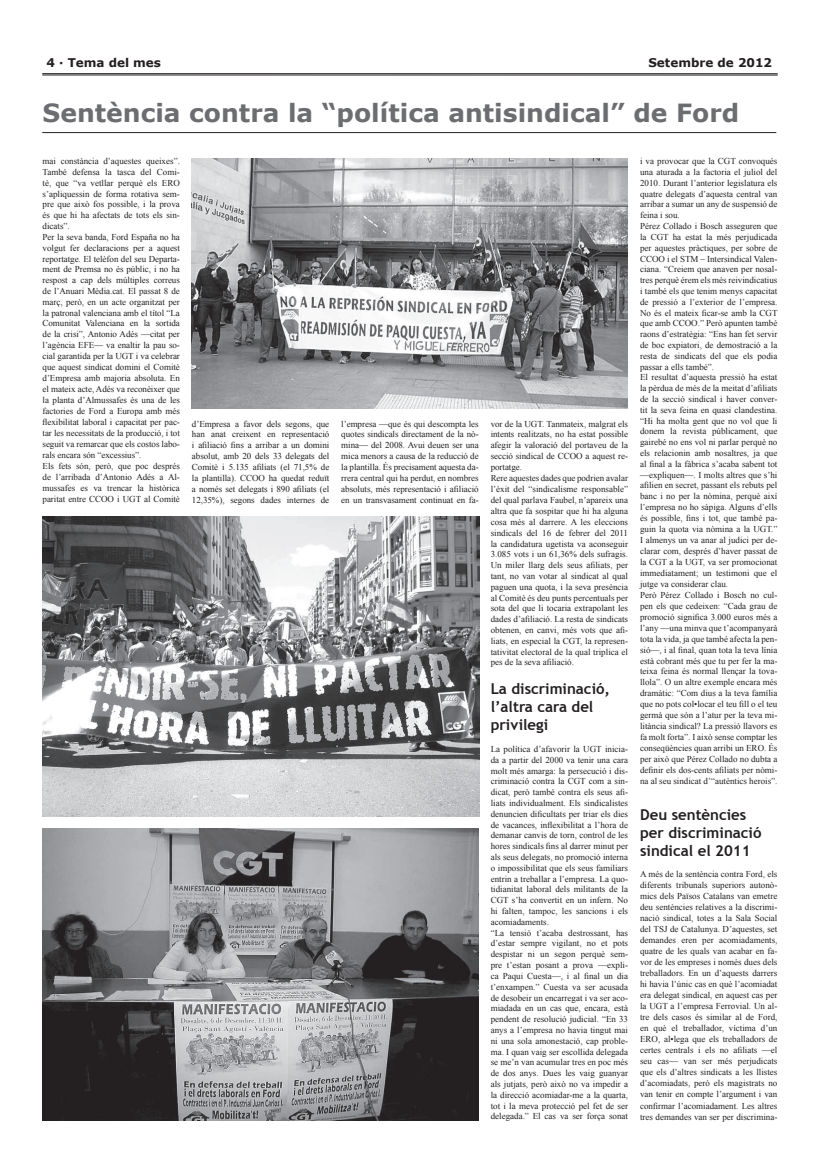
<style>
.page{position:relative;width:820px;height:1163px;background:#fff}
.page>*{position:absolute;margin:0;border:0;box-sizing:border-box;transform-origin:0 0}
.t1{font:700 25px "Verdana";color:#6c6d70}
.t2{font:700 15px/18px "Trebuchet MS";color:#231f20}
.t3{font:700 12px "Verdana";color:#231f20}
.t4{font:9px/10.9px "Times New Roman";color:#231f20}
</style>
<div class="page">
<hr style="left:42px;top:73px;width:735px;height:1px;background:#231f20">
<hr style="left:42px;top:75px;width:735px;height:1px;background:#231f20">
<hr style="left:42px;top:132px;width:734px;height:1px;background:#231f20">
<img style="left:192px;top:158px;width:434px;height:250px">
<img style="left:43px;top:828px;width:435px;height:292px">
<img style="left:43px;top:516px;width:436px;height:300px">
<h3 class="t3" style="left:47px;top:54px;width:116px">4 · Tema del mes</h3>
<h3 class="t3" style="left:648px;top:54px;width:125px">Setembre de 2012</h3>
<h1 class="t1" style="left:43px;top:95px;width:698px">Sentència contra la “política antisindical” de Ford</h1>
<p class="t4" style="left:43px;top:156px;width:139px">mai constància d’aquestes queixes”.<br>També defensa la tasca del Comi&shy;tè, que “va vetllar perquè els ERO s’apliquessin de forma rotativa sem&shy;pre que això fos possible, i la prova és que hi ha afectats de tots els sin&shy;dicats”.<br>Per la seva banda, Ford España no ha volgut fer declaracions per a aquest reportatge. El telèfon del seu Departa&shy;ment de Premsa no és públic, i no ha respost a cap dels múltiples correus de l’Anuari Mèdia.cat. El passat 8 de març, però, en un acte organitzat per la patronal valenciana amb el títol “La Comunitat Valenciana en la sortida de la crisi”, Antonio Adés —citat per l’agència EFE— va enaltir la pau so&shy;cial garantida per la UGT i va celebrar que aquest sindicat domini el Comitè d’Empresa amb majoria absoluta. En el mateix acte, Adés va reconèixer que la planta d’Almussafes és una de les factories de Ford a Europa amb més flexibilitat laboral i capacitat per pac&shy;tar les necessitats de la producció, i tot seguit va remarcar que els costos labo&shy;rals encara són “excessius”.<br>Els fets són, però, que poc després de l’arribada d’Antonio Adés a Al&shy;mussafes es va trencar la històrica paritat entre CCOO i UGT al Comitè</p>
<p class="t4" style="left:639px;top:156px;width:139px">i va provocar que la CGT convoqués una aturada a la factoria el juliol del 2010. Durant l’anterior legislatura els quatre delegats d’aquesta central van arribar a sumar un any de suspensió de feina i sou.<br>Pérez Collado i Bosch asseguren que la CGT ha estat la més perjudicada per aquestes pràctiques, per sobre de CCOO i el STM – Intersindical Valen&shy;ciana. “Creiem que anaven per nosal&shy;tres perquè érem els més reivindicatius i també els que tenim menys capacitat de pressió a l’exterior de l’empresa.<br>No és el mateix ficar-se amb la CGT que amb CCOO.” Però apunten també raons d’estratègia: “Ens han fet servir de boc expiatori, de demostració a la resta de sindicats del que els podia passar a ells també”.<br>El resultat d’aquesta pressió ha estat la pèrdua de més de la meitat d’afiliats de la secció sindical i haver conver&shy;tit la seva feina en quasi clandestina. “Hi ha molta gent que no vol que li donem la revista públicament, que gairebé no ens vol ni parlar perquè no els relacionin amb nosaltres, ja que al final a la fàbrica s’acaba sabent tot —expliquen—. I molts altres que s’hi afilien en secret, passant els rebuts pel banc i no per la nòmina, perquè així l’empresa no ho sàpiga. Alguns d’ells és possible, fins i tot, que també pa&shy;guin la quota via nòmina a la UGT.” I almenys un va anar al judici per de&shy;clarar com, després d’haver passat de la CGT a la UGT, va ser promocionat immediatament; un testimoni que el jutge va considerar clau.<br>Però Pérez Collado i Bosch no cul&shy;pen els que cedeixen: “Cada grau de promoció significa 3.000 euros més a l’any —una minva que t’acompanyarà tota la vida, ja que també afecta la pen&shy;sió—, i al final, quan tota la teva línia està cobrant més que tu per fer la ma&shy;teixa feina és normal llençar la tova&shy;llola”. O un altre exemple encara més dramàtic: “Com dius a la teva família que no pots col•locar el teu fill o el teu germà que són a l’atur per la teva mi&shy;litància sindical? La pressió llavors es fa molt forta”. I això sense comptar les conseqüències quan arribi un ERO. És per això que Pérez Collado no dubta a definir els dos-cents afiliats per nòmi&shy;na al seu sindicat d’“autèntics herois”.</p>
<h2 class="t2" style="left:639px;top:805px;width:123px">Deu sentències per discriminació sindical el 2011</h2>
<p class="t4" style="left:639px;top:868px;width:139px;text-align:justify">A més de la sentència contra Ford, els diferents tribunals superiors autonò&shy;mics dels Països Catalans van emetre deu sentències relatives a la discrimi&shy;nació sindical, totes a la Sala Social del TSJ de Catalunya. D’aquestes, set demandes eren per acomiadaments, quatre de les quals van acabar en fa&shy;vor de les empreses i només dues dels treballadors. En un d’aquests darrers hi havia l’únic cas en què l’acomiadat era delegat sindical, en aquest cas per la UGT a l’empresa Ferrovial. Un al&shy;tre dels casos és similar al de Ford, en què el treballador, víctima d’un ERO, al•lega que els treballadors de certes centrals i els no afiliats —el seu cas— van ser més perjudicats que els d’altres sindicats a les llistes d’acomiadats, però els magistrats no van tenir en compte l’argument i van confirmar l’acomiadament. Les altres tres demandes van ser per discrimina-</p>
<p class="t4" style="left:192px;top:418px;width:139px;text-align:justify">d’Empresa a favor dels segons, que han anat creixent en representació i afiliació fins a arribar a un domini absolut, amb 20 dels 33 delegats del Comitè i 5.135 afiliats (el 71,5% de la plantilla). CCOO ha quedat reduït a només set delegats i 890 afiliats (el 12,35%), segons dades internes de</p>
<p class="t4" style="left:341px;top:418px;width:139px;text-align:justify">l’empresa —que és qui descompta les quotes sindicals directament de la nò&shy;mina— del 2008. Avui deuen ser una mica menors a causa de la reducció de la plantilla. És precisament aquesta da&shy;rrera central qui ha perdut, en nombres absoluts, més representació i afiliació en un transvasament continuat en fa-</p>
<p class="t4" style="left:490px;top:418px;width:139px">vor de la UGT. Tanmateix, malgrat els intents realitzats, no ha estat possible afegir la valoració del portaveu de la secció sindical de CCOO a aquest re&shy;portatge.<br>Rere aquestes dades que podrien avalar l’èxit del “sindicalisme responsable” del qual parlava Faubel, n’apareix una altra que fa sospitar que hi ha alguna cosa més al darrere. A les eleccions sindicals del 16 de febrer del 2011 la candidatura ugetista va aconseguir 3.085 vots i un 61,36% dels sufragis.<br>Un miler llarg dels seus afiliats, per tant, no van votar al sindicat al qual paguen una quota, i la seva presència al Comitè és deu punts percentuals per sota del que li tocaria extrapolant les dades d’afiliació. La resta de sindicats obtenen, en canvi, més vots que afi&shy;liats, en especial la CGT, la represen&shy;tativitat electoral de la qual triplica el pes de la seva afiliació.</p>
<h2 class="t2" style="left:490px;top:680px;width:121px">La discriminació, l’altra cara del privilegi</h2>
<p class="t4" style="left:490px;top:743px;width:139px">La política d’afavorir la UGT inicia&shy;da a partir del 2000 va tenir una cara molt més amarga: la persecució i dis&shy;criminació contra la CGT com a sin&shy;dicat, però també contra els seus afi&shy;liats individualment. Els sindicalistes denuncien dificultats per triar els dies de vacances, inflexibilitat a l’hora de demanar canvis de torn, control de les hores sindicals fins al darrer minut per als seus delegats, no promoció interna o impossibilitat que els seus familiars entrin a treballar a l’empresa. La quo&shy;tidianitat laboral dels militants de la CGT s’ha convertit en un infern. No hi falten, tampoc, les sancions i els acomiadaments.<br>“La tensió t’acaba destrossant, has d’estar sempre vigilant, no et pots despistar ni un segon perquè sem&shy;pre t’estan posant a prova —expli&shy;ca Paqui Cuesta—, i al final un dia t’enxampen.” Cuesta va ser acusada de desobeir un encarregat i va ser aco&shy;miadada en un cas que, encara, està pendent de resolució judicial. “En 33 anys a l’empresa no havia tingut mai ni una sola amonestació, cap proble&shy;ma. I quan vaig ser escollida delegada se me’n van acumular tres en poc més de dos anys. Dues les vaig guanyar als jutjats, però això no va impedir a la direcció acomiadar-me a la quarta, tot i la meva protecció pel fet de ser delegada.” El cas va ser força sonat</p>
</div>
